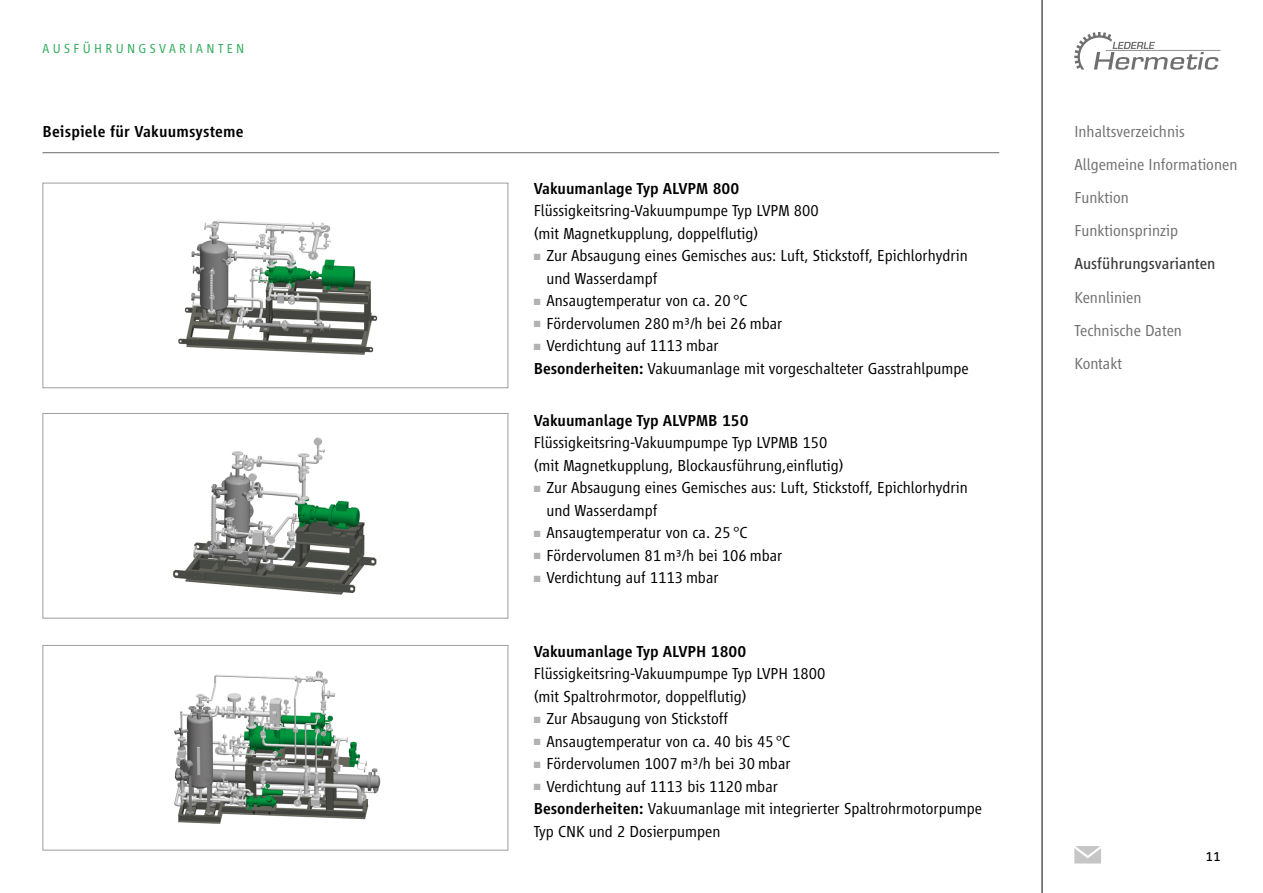
<style>
.page{position:relative;width:1263px;height:893px;background:#fff}
.page>*{position:absolute;margin:0;border:0;box-sizing:border-box;transform-origin:0 0}
.t1{font:300 16.5px/22.5px "Vialog LT";color:#000}
.t2{font:300 16.5px/33.2px "Vialog LT";color:#706f6f}
.t3{font:500 16.5px "Vialog LT";color:#000}
.t4{font:16.5px "Vialog LT";color:#3c3c3b}
.t5{font:300 13.5px "Vialog LT";letter-spacing:.25em;color:#30ab5c}
.t6{font:13.5px "Vialog LT";color:#000}
.s1{color:#b3b2b2}
.s2{font-weight:500}
</style>
<div class="page">
<hr style="left:43px;top:152px;width:956px;height:1px;background:#6b6b6a">
<svg style="left:1074px;top:32px;width:146px;height:38px"></svg>
<hr style="left:1042px;top:0;width:1px;height:893px;background:#000">
<div style="left:43px;top:183px;width:465px;height:205px;border:1px solid #9d9d9c"></div>
<div style="left:43px;top:413px;width:465px;height:205px;border:1px solid #9d9d9c"></div>
<div style="left:43px;top:645px;width:465px;height:205px;border:1px solid #9d9d9c"></div>
<img style="left:178px;top:220px;width:200px;height:135px">
<img style="left:174px;top:670px;width:207px;height:154px">
<img style="left:173px;top:437px;width:204px;height:158px">
<svg style="left:1074px;top:846px;width:27px;height:17px"></svg>
<p class="t5" style="left:43px;top:41px;width:203px">AUSFÜHRUNGSVARIANTEN</p>
<p class="t3" style="left:43px;top:123px;width:203px">Beispiele für Vakuumsysteme</p>
<p class="t3" style="left:534px;top:179px;width:207px">Vakuumanlage Typ ALVPM 800</p>
<p class="t1" style="left:534px;top:199px;width:287px">Flüssigkeitsring-Vakuumpumpe Typ LVPM 800 (mit Magnetkupplung, doppelflutig)</p>
<p class="t1" style="left:546px;top:244px;width:423px;text-indent:-13px"><span class="s1">■</span> Zur Absaugung eines Gemisches aus: Luft, Stickstoff, Epichlorhydrin und Wasserdampf</p>
<p class="t1" style="left:534px;top:289px;width:216px"><span class="s1">■</span> Ansaugtemperatur von ca. 20°C</p>
<p class="t1" style="left:534px;top:312px;width:250px"><span class="s1">■</span> Fördervolumen 280 m³/h bei 26 mbar</p>
<p class="t1" style="left:534px;top:334px;width:436px"><span class="s1">■</span> Verdichtung auf 1113 mbar<br><span class="s2">Besonderheiten:</span> Vakuumanlage mit vorgeschalteter Gasstrahlpumpe</p>
<p class="t3" style="left:534px;top:411px;width:216px">Vakuumanlage Typ ALVPMB 150</p>
<p class="t1" style="left:534px;top:432px;width:311px">Flüssigkeitsring-Vakuumpumpe Typ LVPMB 150 (mit Magnetkupplung, Blockausführung,einflutig)</p>
<p class="t1" style="left:546px;top:477px;width:423px;text-indent:-13px"><span class="s1">■</span> Zur Absaugung eines Gemisches aus: Luft, Stickstoff, Epichlorhydrin und Wasserdampf</p>
<p class="t1" style="left:534px;top:522px;width:216px"><span class="s1">■</span> Ansaugtemperatur von ca. 25°C</p>
<p class="t1" style="left:534px;top:544px;width:250px"><span class="s1">■</span> Fördervolumen 81 m³/h bei 106 mbar</p>
<p class="t1" style="left:534px;top:567px;width:186px"><span class="s1">■</span> Verdichtung auf 1113 mbar</p>
<p class="t3" style="left:534px;top:642px;width:214px">Vakuumanlage Typ ALVPH 1800</p>
<p class="t1" style="left:534px;top:663px;width:293px">Flüssigkeitsring-Vakuumpumpe Typ LVPH 1800 (mit Spaltrohrmotor, doppelflutig)</p>
<p class="t1" style="left:534px;top:708px;width:196px"><span class="s1">■</span> Zur Absaugung von Stickstoff</p>
<p class="t1" style="left:534px;top:730px;width:258px"><span class="s1">■</span> Ansaugtemperatur von ca. 40 bis 45°C</p>
<p class="t1" style="left:534px;top:753px;width:258px"><span class="s1">■</span> Fördervolumen 1007 m³/h bei 30 mbar</p>
<p class="t1" style="left:534px;top:775px;width:450px"><span class="s1">■</span> Verdichtung auf 1113 bis 1120 mbar<br><span class="s2">Besonderheiten:</span> Vakuumanlage mit integrierter Spaltrohrmotorpumpe<br>Typ CNK und 2 Dosierpumpen</p>
<p class="t2" style="left:1074px;top:115px;width:165px">Inhaltsverzeichnis<br>Allgemeine Informationen<br>Funktion<br>Funktionsprinzip</p>
<p class="t4" style="left:1074px;top:255px;width:143px">Ausführungsvarianten</p>
<p class="t2" style="left:1074px;top:280px;width:109px">Kennlinien<br>Technische Daten<br>Kontakt</p>
<p class="t6" style="left:1206px;top:849px;width:16px">11</p>
</div>
